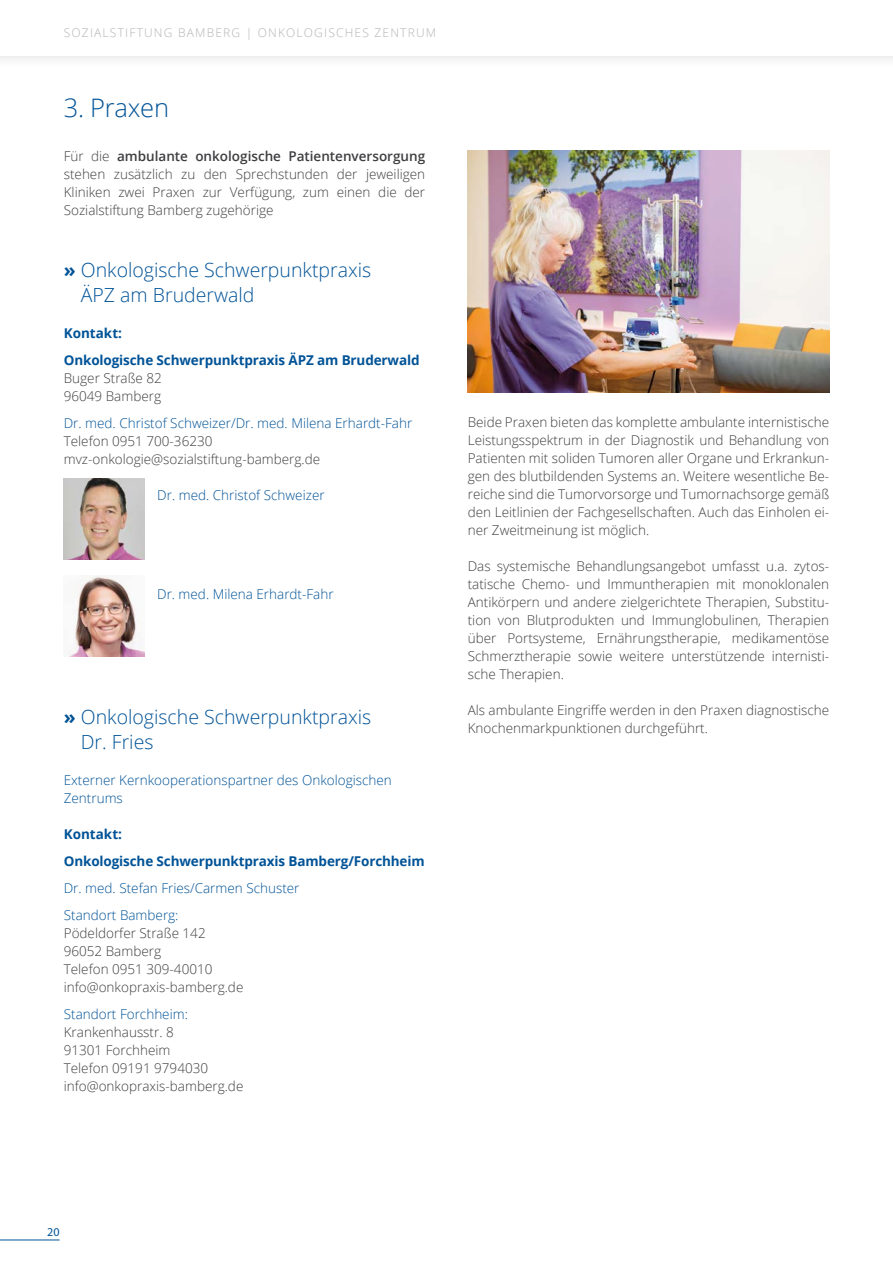
<style>
.page{position:relative;width:893px;height:1263px;background:#fff}
.page>*{position:absolute;margin:0;border:0;box-sizing:border-box;transform-origin:0 0}
.t1{font:300 25.5px "Open Sans";letter-spacing:-.01em;color:#005397}
.t2{font:300 19.5px/25.5px "Open Sans";color:#005397}
.t3{font:300 13.5px/18px "Open Sans";color:#3e3d40}
.t4{font:300 13.5px/18px "Open Sans";color:#005397}
.t5{font:700 13.5px/27px "Open Sans";letter-spacing:-.01em;color:#005397}
.t6{font:300 12px "Open Sans";letter-spacing:.1em;color:#b1b3b4}
.t7{font:12px "Myriad Pro";color:#005397}
.s1{font-weight:600}
.s2{font-weight:700}
</style>
<div class="page">
<hr style="left:0;top:1239px;width:60px;height:1px;background:#005397">
<div style="left:0;top:0;width:893px;height:70px;background:#fafafa"></div>
<div style="left:0;top:0;width:893px;height:55px;background:#fff"></div>
<img style="left:468px;top:151px;width:361px;height:241px">
<img style="left:64px;top:576px;width:80px;height:81px">
<img style="left:64px;top:478px;width:81px;height:81px">
<p class="t6" style="left:64px;top:24px;width:374px">SOZIALSTIFTUNG BAMBERG | ONKOLOGISCHES ZENTRUM</p>
<h1 class="t1" style="left:64px;top:91px;width:107px">3. Praxen</h1>
<p class="t3" style="left:64px;top:147px;width:363px;text-align:justify">Für die <span class="s1">ambulante onkologische Patientenversorgung </span>stehen zusätzlich zu den Sprechstunden der jeweiligen Kliniken zwei Praxen zur Verfügung, zum einen die der Sozialstiftung Bamberg zugehörige</p>
<h2 class="t2" style="left:81px;top:256px;width:292px;text-indent:-17px"><span class="s2">»</span> Onkologische Schwerpunktpraxis<br>ÄPZ am Bruderwald</h2>
<p class="t5" style="left:64px;top:320px;width:357px">Kontakt:<br>Onkologische Schwerpunktpraxis ÄPZ am Bruderwald</p>
<p class="t3" style="left:64px;top:369px;width:100px">Buger Straße 82<br>96049 Bamberg</p>
<p class="t4" style="left:64px;top:414px;width:350px">Dr. med. Christof Schweizer/Dr. med. Milena Erhardt-Fahr</p>
<p class="t3" style="left:64px;top:432px;width:258px">Telefon 0951 700-36230 mvz-onkologie@sozialstiftung-bamberg.de</p>
<p class="t4" style="left:157px;top:486px;width:169px">Dr. med. Christof Schweizer</p>
<p class="t4" style="left:157px;top:585px;width:178px">Dr. med. Milena Erhardt-Fahr</p>
<h2 class="t2" style="left:81px;top:703px;width:292px;text-indent:-17px"><span class="s2">»</span> Onkologische Schwerpunktpraxis<br>Dr. Fries</h2>
<p class="t4" style="left:64px;top:771px;width:330px">Externer Kernkooperationspartner des Onkologischen<br>Zentrums</p>
<p class="t5" style="left:64px;top:821px;width:362px">Kontakt:<br>Onkologische Schwerpunktpraxis Bamberg/Forchheim</p>
<p class="t4" style="left:64px;top:875px;width:237px;line-height:27px">Dr. med. Stefan Fries/Carmen Schuster<br>Standort Bamberg:</p>
<p class="t3" style="left:64px;top:924px;width:181px">Pödeldorfer Straße 142<br>96052 Bamberg<br>Telefon 0951 309-40010 info@onkopraxis-bamberg.de</p>
<p class="t4" style="left:64px;top:1005px;width:126px">Standort Forchheim:</p>
<p class="t3" style="left:64px;top:1023px;width:181px">Krankenhausstr. 8<br>91301 Forchheim<br>Telefon 09191 9794030 info@onkopraxis-bamberg.de</p>
<p class="t3" style="left:468px;top:412px;width:363px;text-align:justify">Beide Praxen bieten das komplette ambulante internistische Leistungsspektrum in der Diagnostik und Behandlung von Patienten mit soliden Tumoren aller Organe und Erkrankun&shy;gen des blutbildenden Systems an. Weitere wesentliche Be&shy;reiche sind die Tumorvorsorge und Tumornachsorge gemäß den Leitlinien der Fachgesellschaften. Auch das Einholen ei&shy;ner Zweitmeinung ist möglich.</p>
<p class="t3" style="left:468px;top:556px;width:363px;text-align:justify">Das systemische Behandlungsangebot umfasst u.a. zytos&shy;tatische Chemo- und Immuntherapien mit monoklonalen Antikörpern und andere zielgerichtete Therapien, Substitu&shy;tion von Blutprodukten und Immunglobulinen, Therapien über Portsysteme, Ernährungstherapie, medikamentöse Schmerztherapie sowie weitere unterstützende internisti&shy;sche Therapien.</p>
<p class="t3" style="left:468px;top:700px;width:363px">Als ambulante Eingriffe werden in den Praxen diagnostische<br>Knochenmarkpunktionen durchgeführt.</p>
<p class="t7" style="left:47px;top:1225px;width:14px">20</p>
</div>
